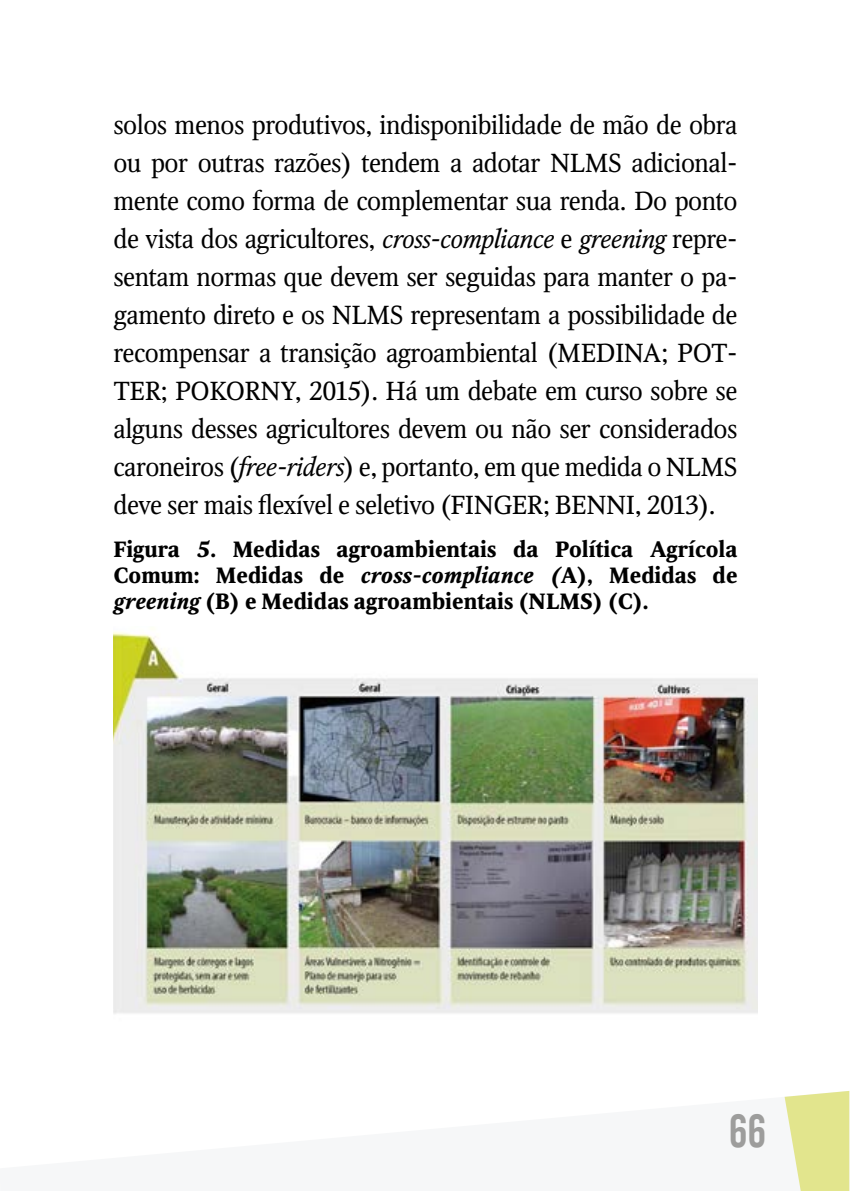
<style>
.page{position:relative;width:851px;height:1191px;background:#fff}
.page>*{position:absolute;margin:0;border:0;box-sizing:border-box;transform-origin:0 0}
.t1{font:46px "Cafeta";color:#9d9d9c}
.t2{font:26px/38px "Octava";letter-spacing:-.02em;color:#000;text-align:justify}
.t3{font:700 22px/26px "Octava";color:#000;text-align:justify}
.s1{font-style:italic}
</style>
<div class="page">
<svg style="left:784px;top:1091px;width:65px;height:100px;background:#e5e79d"></svg>
<img style="left:113px;top:628px;width:644px;height:386px">
<p class="t2" style="left:113px;top:105px;width:625px">solos menos produtivos, indisponibilidade de mão de obra ou por outras razões) tendem a adotar NLMS adicional&shy;mente como forma de complementar sua renda. Do ponto de vista dos agricultores, <span class="s1">cross-compliance</span> e <span class="s1">greening</span> repre&shy;sentam normas que devem ser seguidas para manter o pa&shy;gamento direto e os NLMS representam a possibilidade de recompensar a transição agroambiental (MEDINA; POT-TER; POKORNY, 2015). Há um debate em curso sobre se alguns desses agricultores devem ou não ser considerados caroneiros (<span class="s1">free-riders</span>) e, portanto, em que medida o NLMS deve ser mais flexível e seletivo (FINGER; BENNI, 2013).</p>
<p class="t3" style="left:113px;top:536px;width:625px">Figura 5. Medidas agroambientais da Política Agrícola Comum: Medidas de <span class="s1">cross-compliance (</span>A), Medidas de <span class="s1">greening</span> (B) e Medidas agroambientais (NLMS) (C).</p>
<h1 class="t1" style="left:728px;top:1106px;width:39px">66</h1>
</div>
